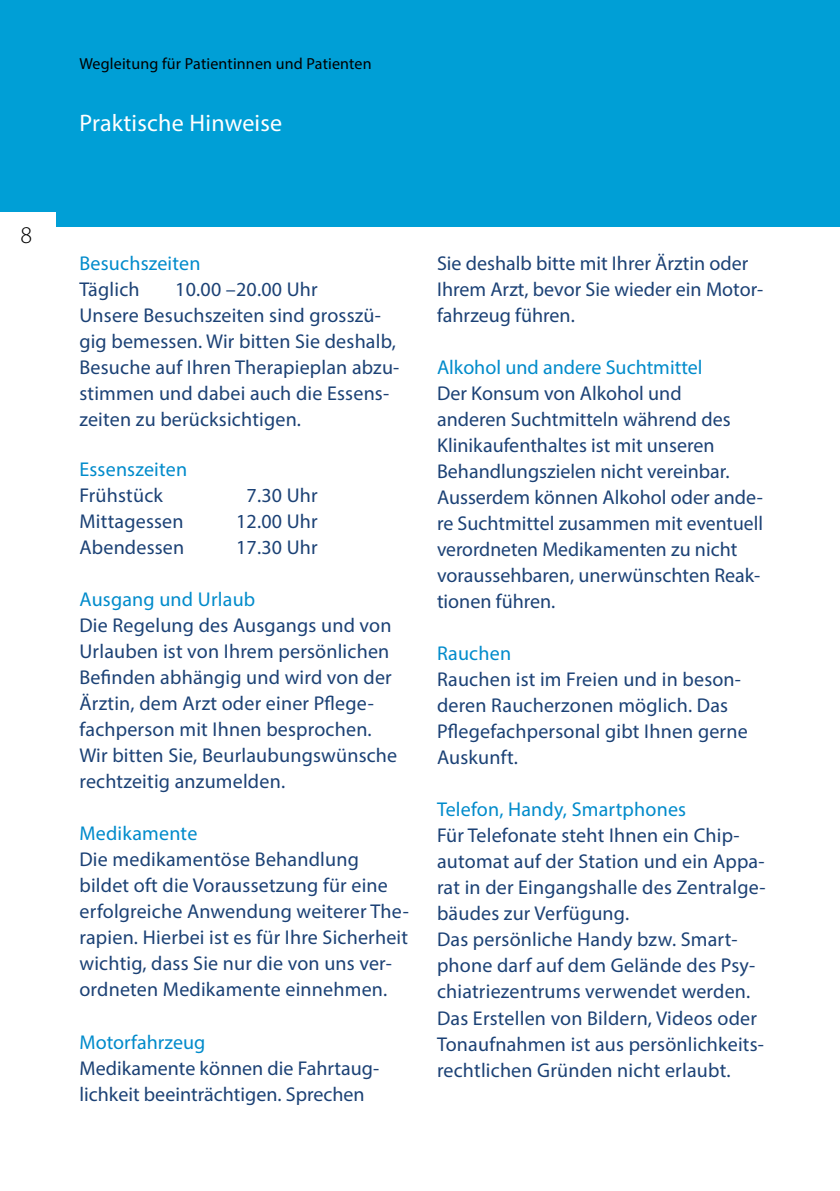
<style>
.page{position:relative;width:840px;height:1191px;background:#fff}
.page>*{position:absolute;margin:0;border:0;box-sizing:border-box;transform-origin:0 0}
.t1{font:24px "Myriad Pro";letter-spacing:.01em;color:#fff}
.t2{font:300 24px "Myriad Pro";color:#000}
.t3{font:20px/26px "Myriad Pro";letter-spacing:.01em;color:#1b4175}
.t4{font:20px "Myriad Pro";letter-spacing:.01em;color:#008bcb}
.t5{font:16px "Myriad Pro";letter-spacing:.01em;color:#000}
</style>
<div class="page">
<div style="left:0;top:0;width:839px;height:227px;background:#009fd6"></div>
<div style="left:0;top:213px;width:56px;height:42px;background:#fff"></div>
<p class="t2" style="left:20px;top:220px;width:13px">8</p>
<p class="t5" style="left:79px;top:53px;width:293px">Wegleitung für Patientinnen und Patienten</p>
<p class="t1" style="left:79px;top:109px;width:204px">Praktische Hinweise</p>
<p class="t4" style="left:79px;top:251px;width:123px">Besuchszeiten</p>
<p class="t3" style="left:79px;top:276px;width:62px">Täglich</p>
<p class="t3" style="left:79px;top:276px;width:321px;text-indent:96px">10.00 –20.00 Uhr<br>Unsere Besuchszeiten sind grosszü&shy;gig bemessen. Wir bitten Sie deshalb,<br>Besuche auf Ihren Therapieplan abzu&shy;stimmen und dabei auch die Essens&shy;zeiten zu berücksichtigen.</p>
<p class="t4" style="left:79px;top:457px;width:109px">Essenszeiten</p>
<p class="t3" style="left:79px;top:482px;width:85px">Frühstück</p>
<p class="t3" style="left:246px;top:482px;width:73px">7.30 Uhr</p>
<p class="t3" style="left:79px;top:508px;width:106px">Mittagessen</p>
<p class="t3" style="left:236px;top:508px;width:83px">12.00 Uhr</p>
<p class="t3" style="left:79px;top:534px;width:106px">Abendessen</p>
<p class="t3" style="left:236px;top:534px;width:83px">17.30 Uhr</p>
<p class="t4" style="left:79px;top:587px;width:177px">Ausgang und Urlaub</p>
<p class="t3" style="left:79px;top:612px;width:319px">Die Regelung des Ausgangs und von Urlauben ist von Ihrem persönlichen Befinden abhängig und wird von der Ärztin, dem Arzt oder einer Pflege&shy;fachperson mit Ihnen besprochen.<br>Wir bitten Sie, Beurlaubungswünsche rechtzeitig anzumelden.</p>
<p class="t4" style="left:79px;top:821px;width:119px">Medikamente</p>
<p class="t3" style="left:79px;top:846px;width:331px">Die medikamentöse Behandlung bildet oft die Voraussetzung für eine erfolgreiche Anwendung weiterer The&shy;rapien. Hierbei ist es für Ihre Sicherheit wichtig, dass Sie nur die von uns ver&shy;ordneten Medikamente einnehmen.</p>
<p class="t4" style="left:79px;top:1029px;width:127px">Motorfahrzeug</p>
<p class="t3" style="left:79px;top:1054px;width:301px">Medikamente können die Fahrtaug&shy;lichkeit beeinträchtigen. Sprechen</p>
<p class="t3" style="left:437px;top:250px;width:327px">Sie deshalb bitte mit Ihrer Ärztin oder<br>Ihrem Arzt, bevor Sie wieder ein Motor&shy;fahrzeug führen.</p>
<p class="t4" style="left:437px;top:355px;width:267px">Alkohol und andere Suchtmittel</p>
<p class="t3" style="left:437px;top:380px;width:327px">Der Konsum von Alkohol und<br>anderen Suchtmitteln während des Klinikaufenthaltes ist mit unseren Behandlungszielen nicht vereinbar.<br>Ausserdem können Alkohol oder ande&shy;re Suchtmittel zusammen mit eventuell verordneten Medikamenten zu nicht voraussehbaren, unerwünschten Reak&shy;tionen führen.</p>
<p class="t4" style="left:437px;top:641px;width:76px">Rauchen</p>
<p class="t3" style="left:437px;top:666px;width:312px">Rauchen ist im Freien und in beson&shy;deren Raucherzonen möglich. Das<br>Pflegefachpersonal gibt Ihnen gerne<br>Auskunft.</p>
<p class="t4" style="left:437px;top:797px;width:250px">Telefon, Handy, Smartphones</p>
<p class="t3" style="left:437px;top:822px;width:330px">Für Telefonate steht Ihnen ein Chip&shy;automat auf der Station und ein Appa&shy;rat in der Eingangshalle des Zentralge&shy;bäudes zur Verfügung.<br>Das persönliche Handy bzw. Smart&shy;phone darf auf dem Gelände des Psy&shy;chiatriezentrums verwendet werden.<br>Das Erstellen von Bildern, Videos oder Tonaufnahmen ist aus persönlichkeits&shy;rechtlichen Gründen nicht erlaubt.</p>
</div>
